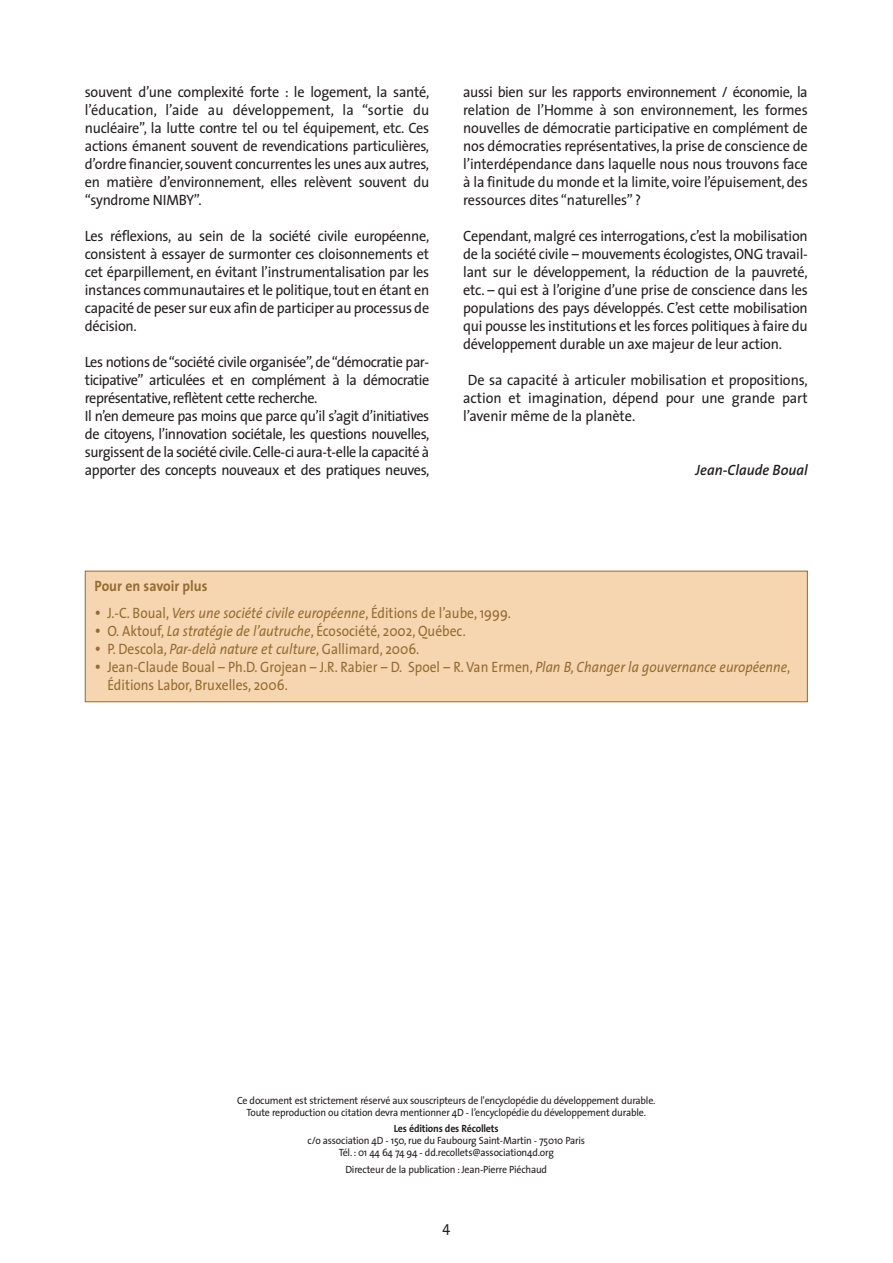
<style>
.page{position:relative;width:893px;height:1263px;background:#fff}
.page>*{position:absolute;margin:0;border:0;box-sizing:border-box;transform-origin:0 0}
.t1{font:15px/18px "The Sans";letter-spacing:-.03em;color:#231f20;text-align:justify;scale:.95 1}
.t2{font:15px/18px "The Sans";color:#956b30;scale:.9 1}
.t3{font:700 15px "The Sans";color:#956b30;scale:.92 1}
.t4{font:italic 600 15px "The Sans";color:#231f20;scale:.95 1}
.t5{font:10.5px/12px "The Sans";letter-spacing:-.02em;color:#231f20;text-align:center;scale:.95 1}
.t6{font:700 10.5px "The Sans";letter-spacing:-.02em;color:#231f20;scale:.95 1}
.s1{font-size:18px}
.s2{font-style:italic}
</style>
<div class="page">
<div style="left:85px;top:571px;width:722px;height:131px;background:#f6d6b1"></div>
<div style="left:85px;top:571px;width:723px;height:131px;border:1px solid #956b30"></div>
<p class="t1" style="left:85px;top:84px;width:364px">souvent d’une complexité forte : le logement, la santé, l’éducation, l’aide au développement, la “sortie du nucléaire”, la lutte contre tel ou tel équipement, etc. Ces actions émanent souvent de revendications particulières, d’ordre financier,souvent concurrentes les unes aux autres, en matière d’environnement, elles relèvent souvent du “syndrome NIMBY”.</p>
<p class="t1" style="left:85px;top:228px;width:364px">Les réflexions, au sein de la société civile européenne, consistent à essayer de surmonter ces cloisonnements et cet éparpillement, en évitant l’instrumentalisation par les instances communautaires et le politique, tout en étant en capacité de peser sur eux afin de participer au processus de décision.</p>
<p class="t1" style="left:85px;top:354px;width:364px;text-align:left">Les notions de “société civile organisée”, de “démocratie par&shy;ticipative” articulées et en complément à la démocratie représentative, reflètent cette recherche.<br>Il n’en demeure pas moins que parce qu’il s’agit d’initiatives de citoyens, l’innovation sociétale, les questions nouvelles, surgissent de la société civile.Celle-ci aura-t-elle la capacité à apporter des concepts nouveaux et des pratiques neuves,</p>
<p class="t1" style="left:463px;top:84px;width:364px">aussi bien sur les rapports environnement / économie, la relation de l’Homme à son environnement, les formes nouvelles de démocratie participative en complément de nos démocraties représentatives, la prise de conscience de l’interdépendance dans laquelle nous nous trouvons face à la finitude du monde et la limite, voire l’épuisement, des ressources dites “naturelles” ?</p>
<p class="t1" style="left:463px;top:228px;width:364px">Cependant, malgré ces interrogations, c’est la mobilisation de la société civile – mouvements écologistes, ONG travail&shy;lant sur le développement, la réduction de la pauvreté, etc. – qui est à l’origine d’une prise de conscience dans les populations des pays développés. C’est cette mobilisation qui pousse les institutions et les forces politiques à faire du développement durable un axe majeur de leur action.</p>
<p class="t1" style="left:463px;top:372px;width:364px;text-indent:5px">De sa capacité à articuler mobilisation et propositions, action et imagination, dépend pour une grande part l’avenir même de la planète.</p>
<p class="t4" style="left:696px;top:464px;width:120px">Jean-Claude Boual</p>
<p class="t3" style="left:95px;top:578px;width:124px">Pour en savoir plus</p>
<p class="t2" style="left:95px;top:605px;width:464px"><span class="s1">•</span> J.-C. Boual, <span class="s2">Vers une société civile européenne</span>, Éditions de l’aube, 1999.</p>
<p class="t2" style="left:95px;top:623px;width:414px"><span class="s1">•</span> O. Aktouf, <span class="s2">La stratégie de l’autruche</span>, Écosociété, 2002, Québec.</p>
<p class="t2" style="left:95px;top:641px;width:362px"><span class="s1">•</span> P. Descola, <span class="s2">Par-delà nature et culture</span>, Gallimard, 2006.</p>
<p class="t2" style="left:107px;top:659px;width:760px;text-indent:-13px"><span class="s1">•</span> Jean-Claude Boual – Ph.D. Grojean – J.R. Rabier – D. Spoel – R. Van Ermen, <span class="s2">Plan B, Changer la gouvernance européenne</span>,<br>Éditions Labor, Bruxelles, 2006.</p>
<p class="t5" style="left:237px;top:1095px;width:442px">Ce document est strictement réservé aux souscripteurs de l'encyclopédie du développement durable.<br>Toute reproduction ou citation devra mentionner 4D - l’encyclopédie du développement durable.</p>
<p class="t6" style="left:394px;top:1123px;width:112px">Les éditions des Récollets</p>
<p class="t5" style="left:307px;top:1136px;width:294px">c/o association 4D - 150, rue du Faubourg Saint-Martin - 75010 Paris<br>Tél. : 01 44 64 74 94 - dd.recollets@association4d.org</p>
<p class="t5" style="left:345px;top:1164px;width:214px">Directeur de la publication : Jean-Pierre Piéchaud</p>
<p class="t1" style="left:442px;top:1220px;width:10px">4</p>
</div>
